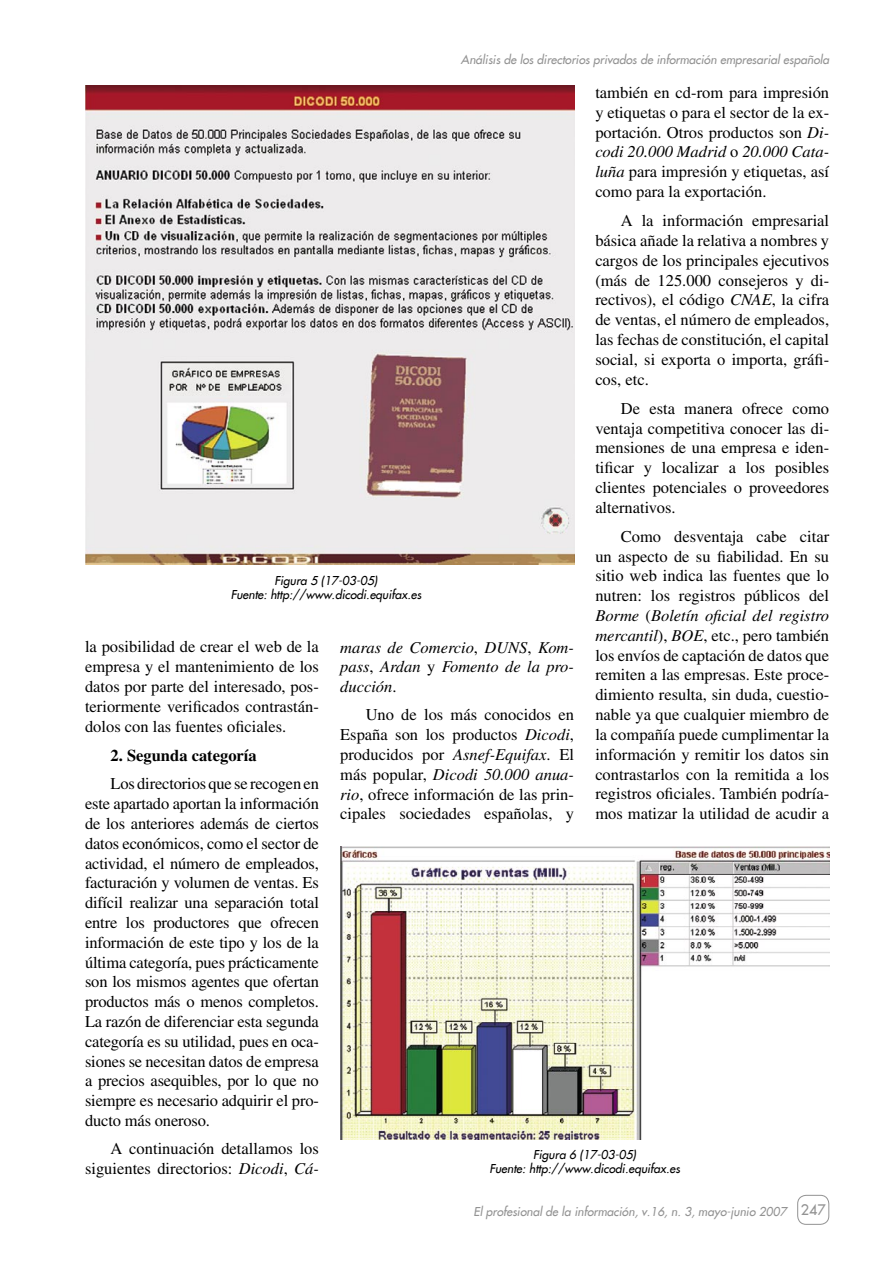
<style>
.page{position:relative;width:893px;height:1263px;background:#fff}
.page>*{position:absolute;margin:0;border:0;box-sizing:border-box;transform-origin:0 0}
.t1{font:16.5px/19.8px "Times";color:#000;text-align:justify}
.t2{font:italic 16.5px/19.8px "Times";color:#000;text-align:justify}
.t3{font:700 16.5px "Times";color:#000}
.t4{font:14.25px "Futura";color:#939393}
.t5{font:italic 12px "Futura";color:#939393}
.t6{font:italic 12px/14.4px "Futura";color:#000;text-align:center}
.s1{font-style:italic}
.s2{font-style:normal}
</style>
<div class="page">
<svg style="left:797px;top:1194px;width:33px;height:30px"></svg>
<img style="left:85px;top:85px;width:489px;height:480px">
<img style="left:340px;top:846px;width:489px;height:294px">
<p class="t5" style="left:461px;top:52px;width:370px">Análisis de los directorios privados de información empresarial española</p>
<p class="t1" style="left:595px;top:82px;width:235px">también en cd-rom para impresión y etiquetas o para el sector de la ex&shy;portación. Otros productos son <span class="s1">Di&shy;codi 20.000 Madrid</span> o <span class="s1">20.000 Cata&shy;luña</span> para impresión y etiquetas, así como para la exportación.</p>
<p class="t1" style="left:595px;top:211px;width:235px;text-indent:26px">A la información empresarial básica añade la relativa a nombres y cargos de los principales ejecutivos (más de 125.000 consejeros y di&shy;rectivos), el código <span class="s1">CNAE</span>, la cifra de ventas, el número de empleados, las fechas de constitución, el capital social, si exporta o importa, gráfi&shy;cos, etc.</p>
<p class="t1" style="left:595px;top:398px;width:235px;text-indent:26px">De esta manera ofrece como ventaja competitiva conocer las di&shy;mensiones de una empresa e iden&shy;tificar y localizar a los posibles clientes potenciales o proveedores alternativos.</p>
<p class="t1" style="left:595px;top:526px;width:235px;text-indent:26px">Como desventaja cabe citar un aspecto de su fiabilidad. En su sitio web indica las fuentes que lo nutren: los registros públicos del <span class="s1">Borme</span> (<span class="s1">Boletín oficial del registro mercantil</span>), <span class="s1">BOE</span>, etc., pero también los envíos de captación de datos que remiten a las empresas. Este proce&shy;dimiento resulta, sin duda, cuestio&shy;nable ya que cualquier miembro de la compañía puede cumplimentar la información y remitir los datos sin contrastarlos con la remitida a los registros oficiales. También podría&shy;mos matizar la utilidad de acudir a</p>
<p class="t6" style="left:231px;top:573px;width:192px">Figura 5 (17-03-05)<br>Fuente: http://www.dicodi.equifax.es</p>
<p class="t1" style="left:85px;top:637px;width:235px">la posibilidad de crear el web de la empresa y el mantenimiento de los datos por parte del interesado, pos&shy;teriormente verificados contrastán&shy;dolos con las fuentes oficiales.</p>
<p class="t3" style="left:111px;top:746px;width:148px">2. Segunda categoría</p>
<p class="t1" style="left:85px;top:774px;width:235px;text-indent:26px">Los directorios que se recogen en este apartado aportan la información de los anteriores además de ciertos datos económicos, como el sector de actividad, el número de empleados, facturación y volumen de ventas. Es difícil realizar una separación total entre los productores que ofrecen información de este tipo y los de la última categoría, pues prácticamente son los mismos agentes que ofertan productos más o menos completos.<br>La razón de diferenciar esta segunda categoría es su utilidad, pues en oca&shy;siones se necesitan datos de empresa a precios asequibles, por lo que no siempre es necesario adquirir el pro&shy;ducto más oneroso.</p>
<p class="t1" style="left:85px;top:1139px;width:235px;text-align:right">A continuación detallamos los siguientes directorios: <span class="s1">Dicodi</span>, <span class="s1">Cá-</span></p>
<p class="t2" style="left:340px;top:637px;width:235px">maras de Comercio<span class="s2">,</span> DUNS<span class="s2">,</span> Kom&shy;pass<span class="s2">,</span> Ardan <span class="s2">y</span> Fomento de la pro&shy;ducción<span class="s2">.</span></p>
<p class="t1" style="left:340px;top:705px;width:235px;text-indent:26px">Uno de los más conocidos en España son los productos <span class="s1">Dicodi</span>, producidos por <span class="s1">Asnef-Equifax</span>. El más popular, <span class="s1">Dicodi 50.000 anua&shy;rio</span>, ofrece información de las prin&shy;cipales sociedades españolas, y</p>
<p class="t6" style="left:489px;top:1147px;width:192px">Figura 6 (17-03-05)<br>Fuente: http://www.dicodi.equifax.es</p>
<p class="t5" style="left:473px;top:1204px;width:315px">El profesional de la información, v.16, n. 3, mayo-junio 2007</p>
<p class="t4" style="left:801px;top:1201px;width:26px">247</p>
</div>
